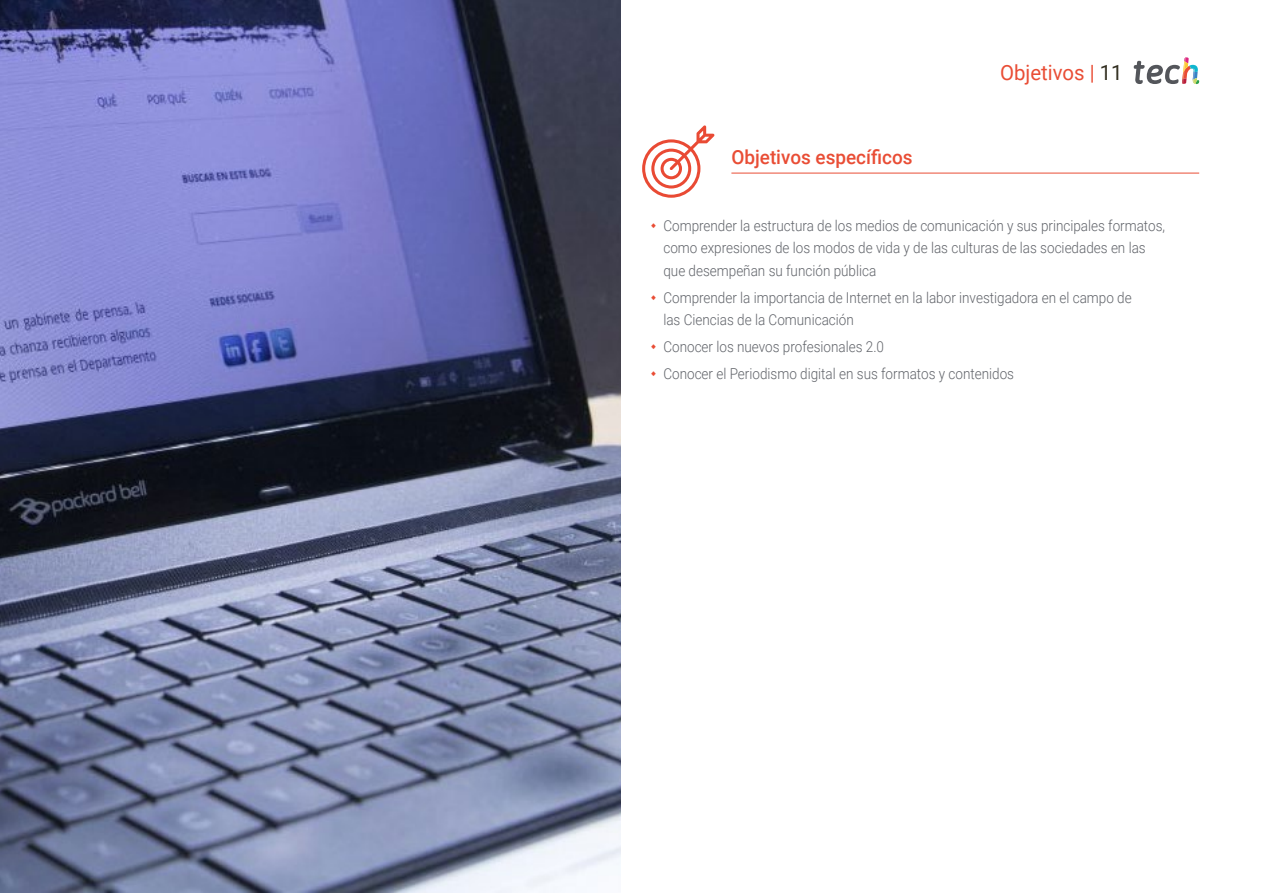
<style>
.page{position:relative;width:1263px;height:893px;background:#fff}
.page>*{position:absolute;margin:0;border:0;box-sizing:border-box;transform-origin:0 0}
.t1{font:21px "Roboto";color:#e94d35}
.t2{font:500 19.5px "Roboto";color:#e94d35}
.t3{font:300 15px/22.5px "Roboto";color:#61646a;scale:.9 1}
.s1{color:#312e20}
</style>
<div class="page">
<svg style="left:642px;top:125px;width:72px;height:73px"></svg>
<hr style="left:731px;top:173px;width:468px;height:1px;background:#e94d35">
<svg style="left:1134px;top:57px;width:65px;height:27px"></svg>
<img style="left:0;top:0;width:621px;height:893px">
<h2 class="t2" style="left:731px;top:144px;width:183px">Objetivos específicos</h2>
<h1 class="t1" style="left:1000px;top:57px;width:124px">Objetivos | <span class="s1">11</span></h1>
<p class="t3" style="left:663px;top:214px;width:559px">Comprender la estructura de los medios de comunicación y sus principales formatos, como expresiones de los modos de vida y de las culturas de las sociedades en las que desempeñan su función pública</p>
<p class="t3" style="left:663px;top:285px;width:522px">Comprender la importancia de Internet en la labor investigadora en el campo de las Ciencias de la Comunicación</p>
<p class="t3" style="left:663px;top:333px;width:391px;line-height:26.7px">Conocer los nuevos profesionales 2.0<br>Conocer el Periodismo digital en sus formatos y contenidos</p>
</div>
